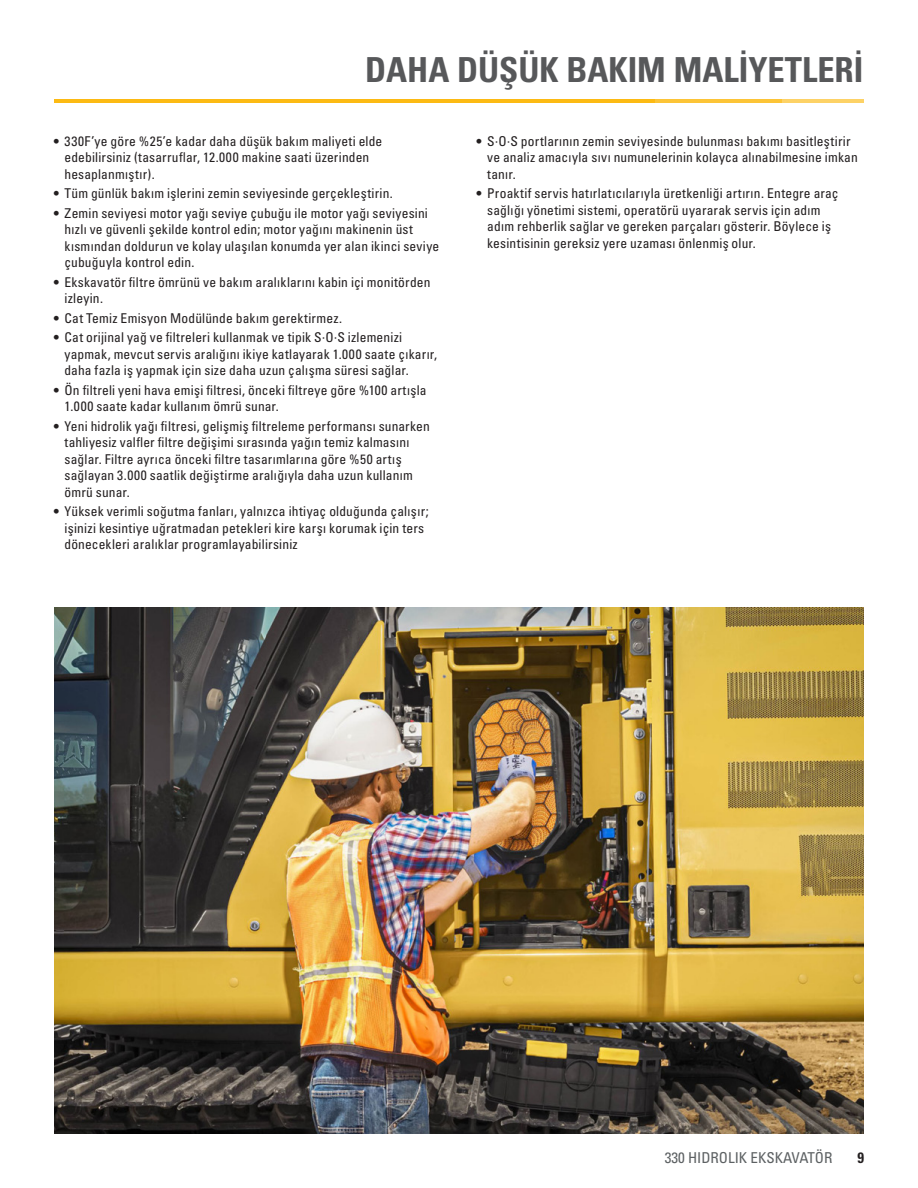
<style>
.page{position:relative;width:918px;height:1188px;background:#fff}
.page>*{position:absolute;margin:0;border:0;box-sizing:border-box;transform-origin:0 0}
.t1{font:34.5px "Univers LTCYR 67 Bold Cond";color:#57585a}
.t2{font:condensed 15px "Univers LTCYR 57";color:#5d6163}
.t3{font:15px "Univers LTCYR 67 Bold Cond";color:#231f20}
.t4{font:condensed 13.5px/16.5px "Univers LTCYR 57";letter-spacing:.015em;color:#231f20}
</style>
<div class="page">
<img style="left:54px;top:608px;width:809px;height:526px">
<hr style="left:54px;top:99px;width:601px;height:4px;background:#fcba13">
<hr style="left:654px;top:99px;width:128px;height:4px;background:#fcc437">
<hr style="left:782px;top:99px;width:81px;height:4px;background:#fdd266">
<h1 class="t1" style="left:365px;top:48px;width:500px">DAHA DÜŞÜK BAKIM MALİYETLERİ</h1>
<p class="t4" style="left:65px;top:132px;width:319px;text-indent:-11px">• 330F’ye göre %25’e kadar daha düşük bakım maliyeti elde edebilirsiniz (tasarruflar, 12.000 makine saati üzerinden hesaplanmıştır).</p>
<p class="t4" style="left:54px;top:185px;width:340px">• Tüm günlük bakım işlerini zemin seviyesinde gerçekleştirin.</p>
<p class="t4" style="left:65px;top:204px;width:376px;text-indent:-11px">• Zemin seviyesi motor yağı seviye çubuğu ile motor yağı seviyesini hızlı ve güvenli şekilde kontrol edin; motor yağını makinenin üst kısmından doldurun ve kolay ulaşılan konumda yer alan ikinci seviye çubuğuyla kontrol edin.</p>
<p class="t4" style="left:65px;top:273px;width:367px;text-indent:-11px">• Ekskavatör filtre ömrünü ve bakım aralıklarını kabin içi monitörden izleyin.</p>
<p class="t4" style="left:54px;top:309px;width:290px">• Cat Temiz Emisyon Modülünde bakım gerektirmez.</p>
<p class="t4" style="left:65px;top:329px;width:374px;text-indent:-11px">• Cat orijinal yağ ve filtreleri kullanmak ve tipik S∙O∙S izlemenizi yapmak, mevcut servis aralığını ikiye katlayarak 1.000 saate çıkarır, daha fazla iş yapmak için size daha uzun çalışma süresi sağlar.</p>
<p class="t4" style="left:65px;top:381px;width:364px;text-indent:-11px">• Ön filtreli yeni hava emişi filtresi, önceki filtreye göre %100 artışla<br>1.000 saate kadar kullanım ömrü sunar.</p>
<p class="t4" style="left:65px;top:417px;width:367px;text-indent:-11px">• Yeni hidrolik yağı filtresi, gelişmiş filtreleme performansı sunarken tahliyesiz valfler filtre değişimi sırasında yağın temiz kalmasını sağlar. Filtre ayrıca önceki filtre tasarımlarına göre %50 artış sağlayan 3.000 saatlik değiştirme aralığıyla daha uzun kullanım ömrü sunar.</p>
<p class="t4" style="left:65px;top:503px;width:366px;text-indent:-11px">• Yüksek verimli soğutma fanları, yalnızca ihtiyaç olduğunda çalışır; işinizi kesintiye uğratmadan petekleri kire karşı korumak için ters dönecekleri aralıklar programlayabilirsiniz</p>
<p class="t4" style="left:487px;top:132px;width:372px;text-indent:-11px">• S·O·S portlarının zemin seviyesinde bulunması bakımı basitleştirir ve analiz amacıyla sıvı numunelerinin kolayca alınabilmesine imkan tanır.</p>
<p class="t4" style="left:487px;top:185px;width:353px;text-indent:-11px">• Proaktif servis hatırlatıcılarıyla üretkenliği artırın. Entegre araç sağlığı yönetimi sistemi, operatörü uyararak servis için adım adım rehberlik sağlar ve gereken parçaları gösterir. Böylece iş kesintisinin gereksiz yere uzaması önlenmiş olur.</p>
<p class="t2" style="left:665px;top:1148px;width:169px">330 HIDROLIK EKSKAVATÖR</p>
<p class="t3" style="left:857px;top:1148px;width:8px">9</p>
</div>
